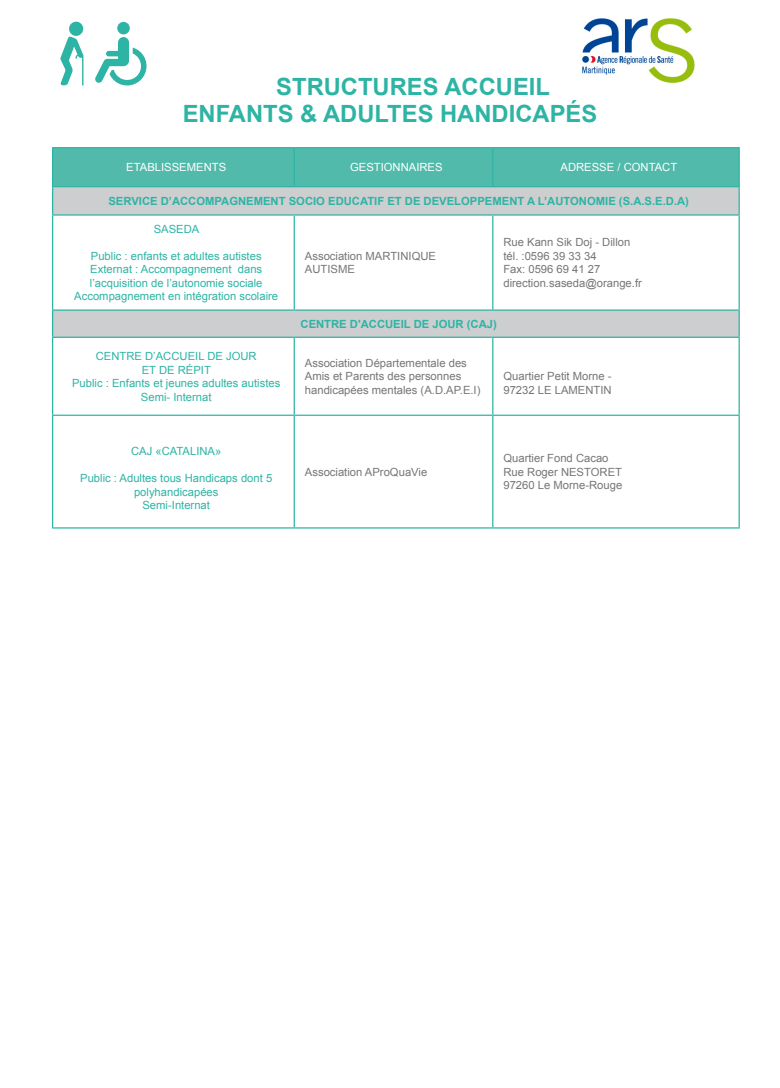
<style>
.page{position:relative;width:780px;height:1088px;background:#fff}
.page>*{position:absolute;margin:0;border:0;box-sizing:border-box;transform-origin:0 0}
.t1{font:700 23.75px "Arial";color:#2db4a4}
.t2{font:11.25px/13.5px "Arial";color:#757679}
.t3{font:11.25px/13.5px "Arial";color:#2db4a4}
.t4{font:700 11.25px "Arial";color:#2db4a4}
.t5{font:11.25px "Arial";color:#fff}
</style>
<div class="page">
<svg style="left:53px;top:216px;width:685px;height:121px"></svg>
<hr style="left:52px;top:147px;width:242px;height:1px;background:#2db4a4">
<hr style="left:294px;top:147px;width:199px;height:1px;background:#2db4a4">
<hr style="left:493px;top:147px;width:246px;height:1px;background:#2db4a4">
<hr style="left:52px;top:216px;width:1px;height:93px;background:#2db4a4">
<hr style="left:293px;top:216px;width:2px;height:93px;background:#2db4a4">
<hr style="left:492px;top:216px;width:1px;height:93px;background:#2db4a4">
<hr style="left:738px;top:216px;width:1px;height:93px;background:#2db4a4">
<hr style="left:52px;top:309px;width:242px;height:2px;background:#2db4a4">
<svg style="left:52px;top:311px;width:1px;height:26px"></svg>
<hr style="left:294px;top:309px;width:199px;height:2px;background:#2db4a4">
<hr style="left:493px;top:309px;width:246px;height:2px;background:#2db4a4">
<svg style="left:738px;top:311px;width:1px;height:26px"></svg>
<hr style="left:52px;top:337px;width:242px;height:1px;background:#2db4a4">
<hr style="left:52px;top:338px;width:1px;height:77px;background:#2db4a4">
<hr style="left:294px;top:337px;width:199px;height:1px;background:#2db4a4">
<hr style="left:293px;top:338px;width:2px;height:77px;background:#2db4a4">
<hr style="left:493px;top:337px;width:246px;height:1px;background:#2db4a4">
<hr style="left:492px;top:338px;width:1px;height:77px;background:#2db4a4">
<hr style="left:738px;top:338px;width:1px;height:77px;background:#2db4a4">
<hr style="left:52px;top:415px;width:242px;height:1px;background:#2db4a4">
<hr style="left:52px;top:416px;width:1px;height:111px;background:#2db4a4">
<hr style="left:294px;top:415px;width:199px;height:1px;background:#2db4a4">
<hr style="left:293px;top:416px;width:2px;height:111px;background:#2db4a4">
<hr style="left:493px;top:415px;width:246px;height:1px;background:#2db4a4">
<hr style="left:492px;top:416px;width:1px;height:111px;background:#2db4a4">
<hr style="left:738px;top:416px;width:1px;height:111px;background:#2db4a4">
<hr style="left:52px;top:527px;width:242px;height:1px;background:#2db4a4">
<hr style="left:294px;top:527px;width:199px;height:1px;background:#2db4a4">
<hr style="left:493px;top:527px;width:246px;height:1px;background:#2db4a4">
<svg style="left:52px;top:148px;width:687px;height:66px;background:#82c1b9"></svg>
<hr style="left:52px;top:214px;width:242px;height:2px;background:#2db4a4">
<hr style="left:294px;top:214px;width:199px;height:2px;background:#2db4a4">
<hr style="left:493px;top:214px;width:246px;height:2px;background:#2db4a4">
<img style="left:582px;top:18px;width:112px;height:65px">
<svg style="left:60px;top:22px;width:24px;height:64px"></svg>
<div style="left:117px;top:22px;width:13px;height:12px;background:#2db4a4;border-radius:50%"></div>
<svg style="left:95px;top:37px;width:51px;height:48px"></svg>
<p class="t1" style="left:276px;top:70px;width:275px">STRUCTURES ACCUEIL</p>
<p class="t1" style="left:183px;top:98px;width:416px">ENFANTS &amp; ADULTES HANDICAPÉS</p>
<p class="t5" style="left:126px;top:160px;width:101px">ETABLISSEMENTS</p>
<p class="t5" style="left:350px;top:160px;width:94px">GESTIONNAIRES</p>
<p class="t5" style="left:560px;top:160px;width:118px">ADRESSE / CONTACT</p>
<p class="t4" style="left:108px;top:193px;width:582px">SERVICE D’ACCOMPAGNEMENT SOCIO EDUCATIF ET DE DEVELOPPEMENT A L’AUTONOMIE (S.A.S.E.D.A)</p>
<p class="t3" style="left:154px;top:222px;width:47px">SASEDA</p>
<p class="t3" style="left:91px;top:249px;width:172px">Public : enfants et adultes autistes</p>
<p class="t3" style="left:90px;top:263px;width:174px">Externat : Accompagnement dans l’acquisition de l’autonomie sociale</p>
<p class="t3" style="left:74px;top:290px;width:205px">Accompagnement en intégration scolaire</p>
<p class="t2" style="left:503px;top:236px;width:128px">Rue Kann Sik Doj - Dillon</p>
<p class="t2" style="left:503px;top:249px;width:95px">tél. :0596 39 33 34</p>
<p class="t2" style="left:503px;top:263px;width:98px">Fax: 0596 69 41 27</p>
<p class="t2" style="left:503px;top:276px;width:140px">direction.saseda@orange.fr</p>
<p class="t2" style="left:305px;top:249px;width:133px">Association MARTINIQUE<br>AUTISME</p>
<p class="t3" style="left:96px;top:349px;width:162px">CENTRE D’ACCUEIL DE JOUR</p>
<p class="t3" style="left:142px;top:363px;width:71px">ET DE RÉPIT</p>
<p class="t3" style="left:72px;top:376px;width:210px">Public : Enfants et jeunes adultes autistes</p>
<p class="t3" style="left:141px;top:390px;width:72px">Semi- Internat</p>
<p class="t3" style="left:131px;top:445px;width:92px">CAJ «CATALINA»</p>
<p class="t3" style="left:80px;top:472px;width:193px;text-align:center">Public : Adultes tous Handicaps dont 5 polyhandicapées</p>
<p class="t3" style="left:142px;top:499px;width:69px">Semi-Internat</p>
<p class="t4" style="left:300px;top:316px;width:198px">CENTRE D'ACCUEIL DE JOUR (CAJ)</p>
<p class="t2" style="left:305px;top:356px;width:177px">Association Départementale des<br>Amis et Parents des personnes handicapées mentales (A.D.AP.E.I)</p>
<p class="t2" style="left:305px;top:465px;width:124px">Association AProQuaVie</p>
<p class="t2" style="left:503px;top:370px;width:110px">Quartier Petit Morne -</p>
<p class="t2" style="left:503px;top:383px;width:110px">97232 LE LAMENTIN</p>
<p class="t2" style="left:503px;top:452px;width:107px">Quartier Fond Cacao</p>
<p class="t2" style="left:503px;top:465px;width:120px">Rue Roger NESTORET</p>
<p class="t2" style="left:503px;top:479px;width:120px">97260 Le Morne-Rouge</p>
</div>
